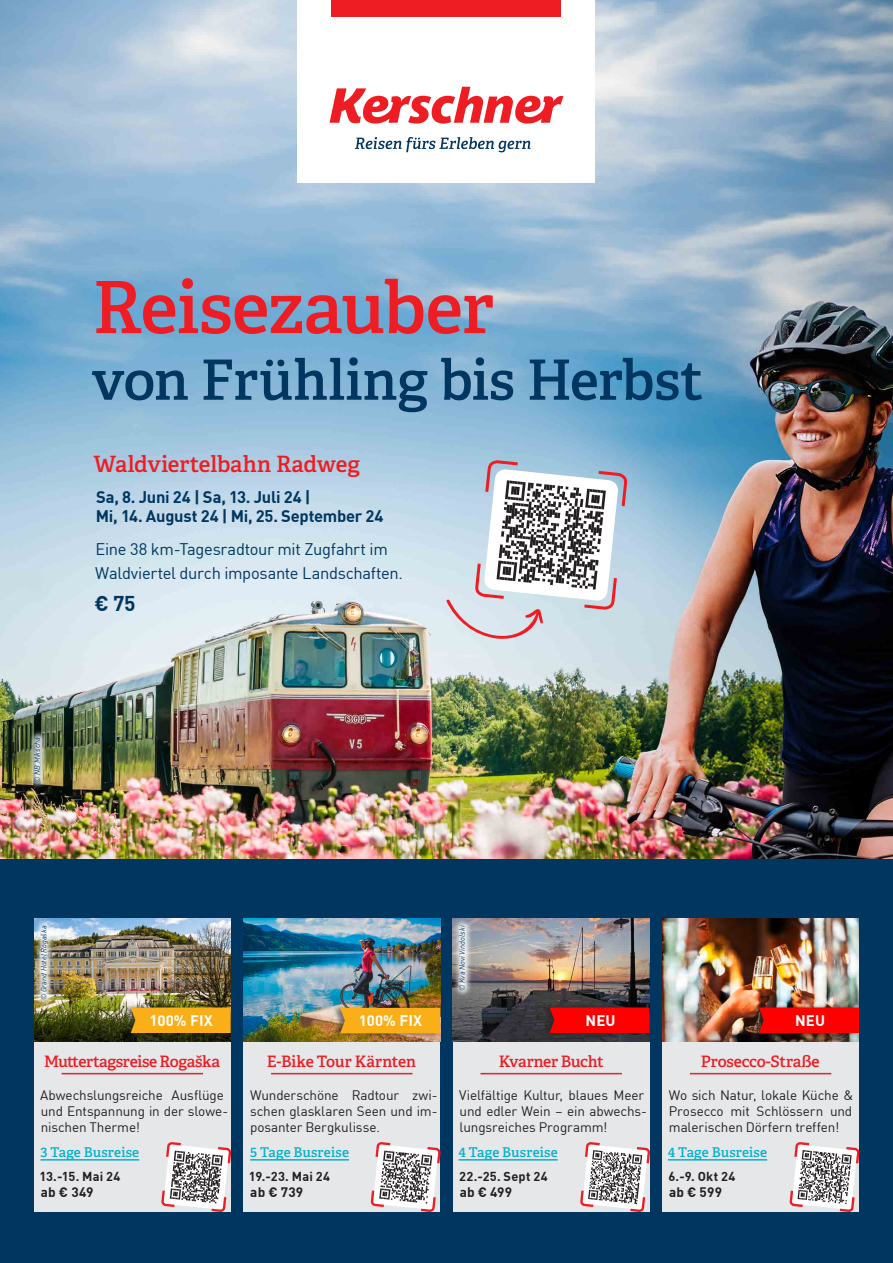
<style>
.page{position:relative;width:893px;height:1263px;background:#fff}
.page>*{position:absolute;margin:0;border:0;box-sizing:border-box;transform-origin:0 0}
.t1{font:600 72px "Adelle";letter-spacing:-.015em;color:#ee1d23}
.t2{font:600 55.5px "Adelle";letter-spacing:-.01em;color:#00365f}
.Cover_Reise_Titel{font:600 22.5px "Adelle";letter-spacing:-.01em;color:#ee1d23}
.Cover_Reise_Teaser{font:700 21px "DIN Pro";color:#00365f}
.Cover_Reise_Teaser-2{font:16.5px/24px "DIN Pro";letter-spacing:-.02em;color:#00365f}
.Cover_Reise_Datum{font:700 16.5px/19.8px "DIN Pro";letter-spacing:-.015em;color:#00365f}
.MF_Reisetitel{font:600 15.75px "Adelle";letter-spacing:-.02em;color:#ee1d23}
.Faehnchen{font:700 15px "DIN Pro";letter-spacing:.01em;color:#fff}
.MF_Reisetext{font:13.5px/16.2px "DIN Pro";letter-spacing:-.01em;color:#231f20}
.MF_Reisedauer{font:600 13.5px "Adelle";letter-spacing:.01em;color:#03b2cd}
.MF_Preis{font:700 13.5px "DIN Pro";letter-spacing:.01em;color:#231f20}
.MF_Datum{font:700 12.75px "DIN Pro";letter-spacing:.02em;color:#231f20}
.Copyright{font:italic 7.5px "DIN Pro";letter-spacing:.005em;color:#00365f}
</style>
<div class="page">
<div style="left:0;top:1212px;width:893px;height:51px;background:#00365f"></div>
<img style="left:0;top:0;width:893px;height:860px">
<div style="left:0;top:860px;width:893px;height:361px;background:#00365f"></div>
<div style="left:298px;top:0;width:297px;height:183px;background:#fff"></div>
<div style="left:332px;top:0;width:229px;height:17px;background:#ee1d23"></div>
<svg style="left:330px;top:87px;width:233px;height:37px"></svg>
<svg style="left:355px;top:137px;width:176px;height:15px"></svg>
<div style="left:453px;top:1042px;width:196px;height:170px;background:#e6e7e9"></div>
<hr style="left:480px;top:1073px;width:142px;height:1px;background:#ee1d23">
<hr style="left:459px;top:1159px;width:99px;height:1px;background:#03b2cd">
<div style="left:662px;top:1042px;width:197px;height:170px;background:#e6e7e9"></div>
<hr style="left:690px;top:1073px;width:141px;height:1px;background:#ee1d23">
<hr style="left:668px;top:1159px;width:99px;height:1px;background:#03b2cd">
<div style="left:243px;top:1042px;width:197px;height:170px;background:#e6e7e9"></div>
<hr style="left:271px;top:1073px;width:141px;height:1px;background:#ee1d23">
<hr style="left:250px;top:1159px;width:99px;height:1px;background:#03b2cd">
<div style="left:34px;top:1042px;width:197px;height:170px;background:#e6e7e9"></div>
<hr style="left:62px;top:1073px;width:141px;height:1px;background:#ee1d23">
<hr style="left:41px;top:1159px;width:98px;height:1px;background:#03b2cd">
<img style="left:453px;top:918px;width:196px;height:124px">
<img style="left:662px;top:918px;width:197px;height:124px">
<img style="left:243px;top:918px;width:197px;height:124px">
<img style="left:34px;top:918px;width:197px;height:124px">
<img style="left:34px;top:918px;width:22px;height:89px">
<svg style="left:452px;top:918px;width:21px;height:80px;background:#b1b1b4"></svg>
<svg style="left:27px;top:730px;width:21px;height:60px"></svg>
<svg style="left:446px;top:458px;width:182px;height:199px"></svg>
<svg style="left:580px;top:1140px;width:70px;height:72px"></svg>
<svg style="left:789px;top:1142px;width:71px;height:70px"></svg>
<svg style="left:370px;top:1142px;width:71px;height:70px"></svg>
<svg style="left:161px;top:1142px;width:71px;height:70px"></svg>
<div style="left:751px;top:1003px;width:108px;height:35px;background:#231f20;opacity:.56"></div>
<div style="left:759px;top:1007px;width:100px;height:26px;background:#f00"></div>
<div style="left:541px;top:1003px;width:109px;height:35px;background:#231f20;opacity:.56"></div>
<div style="left:550px;top:1007px;width:99px;height:26px;background:#f00"></div>
<div style="left:332px;top:1004px;width:108px;height:34px;background:#231f20;opacity:.56"></div>
<div style="left:340px;top:1008px;width:100px;height:25px;background:#faaf18"></div>
<div style="left:122px;top:1003px;width:109px;height:35px;background:#231f20;opacity:.56"></div>
<svg style="left:131px;top:1007px;width:100px;height:26px;background:#f2aa18"></svg>
<h1 class="t1" style="left:93px;top:263px;width:403px">Reisezauber</h1>
<h2 class="t2" style="left:91px;top:345px;width:614px">von Frühling bis Herbst</h2>
<p class="Copyright" style="left:32px;top:783px;width:47px;rotate:-90deg">© NB Mikscha</p>
<p class="Cover_Reise_Titel" style="left:94px;top:450px;width:268px">Waldviertelbahn Radweg</p>
<p class="Cover_Reise_Datum" style="left:96px;top:486px;width:289px">Sa, 8. Juni 24 | Sa, 13. Juli 24 |<br>Mi, 14. August 24 | Mi, 25. September 24</p>
<p class="Cover_Reise_Teaser-2" style="left:95px;top:536px;width:309px">Eine 38 km-Tagesradtour mit Zugfahrt im<br>Waldviertel durch imposante Landschaften.</p>
<p class="Cover_Reise_Teaser" style="left:95px;top:587px;width:42px">€ 75</p>
<p class="Copyright" style="left:38px;top:1000px;width:76px;rotate:-90deg">© Grand Hotel Rogaška</p>
<p class="Copyright" style="left:457px;top:991px;width:67px;rotate:-90deg">© Kva Novi Vindolski</p>
<p class="Faehnchen" style="left:149px;top:1009px;width:65px">100% FIX</p>
<p class="Faehnchen" style="left:359px;top:1009px;width:65px">100% FIX</p>
<p class="Faehnchen" style="left:586px;top:1009px;width:32px">NEU</p>
<p class="Faehnchen" style="left:795px;top:1009px;width:32px">NEU</p>
<p class="MF_Reisetitel" style="left:44px;top:1051px;width:178px">Muttertagsreise Rogaška</p>
<p class="MF_Reisetext" style="left:40px;top:1086px;width:189px">Abwechslungsreiche Ausflüge und Entspannung in der slowe&shy;nischen Therme!</p>
<p class="MF_Reisedauer" style="left:41px;top:1143px;width:100px">3 Tage Busreise</p>
<p class="MF_Datum" style="left:40px;top:1166px;width:82px">13.-15. Mai 24</p>
<p class="MF_Preis" style="left:41px;top:1181px;width:54px">ab € 349</p>
<p class="MF_Reisetitel" style="left:267px;top:1051px;width:151px">E-Bike Tour Kärnten</p>
<p class="MF_Reisetext" style="left:250px;top:1086px;width:189px;text-align:justify">Wunderschöne Radtour zwi&shy;schen glasklaren Seen und im&shy;posanter Bergkulisse.</p>
<p class="MF_Reisedauer" style="left:250px;top:1143px;width:100px">5 Tage Busreise</p>
<p class="MF_Datum" style="left:249px;top:1166px;width:83px">19.-23. Mai 24</p>
<p class="MF_Preis" style="left:250px;top:1181px;width:54px">ab € 739</p>
<p class="MF_Reisetitel" style="left:499px;top:1051px;width:107px">Kvarner Bucht</p>
<p class="MF_Reisetext" style="left:459px;top:1086px;width:189px">Vielfältige Kultur, blaues Meer und edler Wein – ein abwechs&shy;lungsreiches Programm!</p>
<p class="MF_Reisedauer" style="left:459px;top:1143px;width:101px">4 Tage Busreise</p>
<p class="MF_Datum" style="left:459px;top:1166px;width:90px">22.-25. Sept 24</p>
<p class="MF_Preis" style="left:460px;top:1181px;width:54px">ab € 499</p>
<p class="MF_Reisetitel" style="left:701px;top:1051px;width:120px">Prosecco-Straße</p>
<p class="MF_Reisetext" style="left:669px;top:1086px;width:186px;text-align:justify">Wo sich Natur, lokale Küche &amp; Prosecco mit Schlössern und malerischen Dörfern treffen!</p>
<p class="MF_Reisedauer" style="left:668px;top:1143px;width:101px">4 Tage Busreise</p>
<p class="MF_Datum" style="left:668px;top:1166px;width:69px">6.-9. Okt 24</p>
<p class="MF_Preis" style="left:669px;top:1181px;width:54px">ab € 599</p>
</div>
